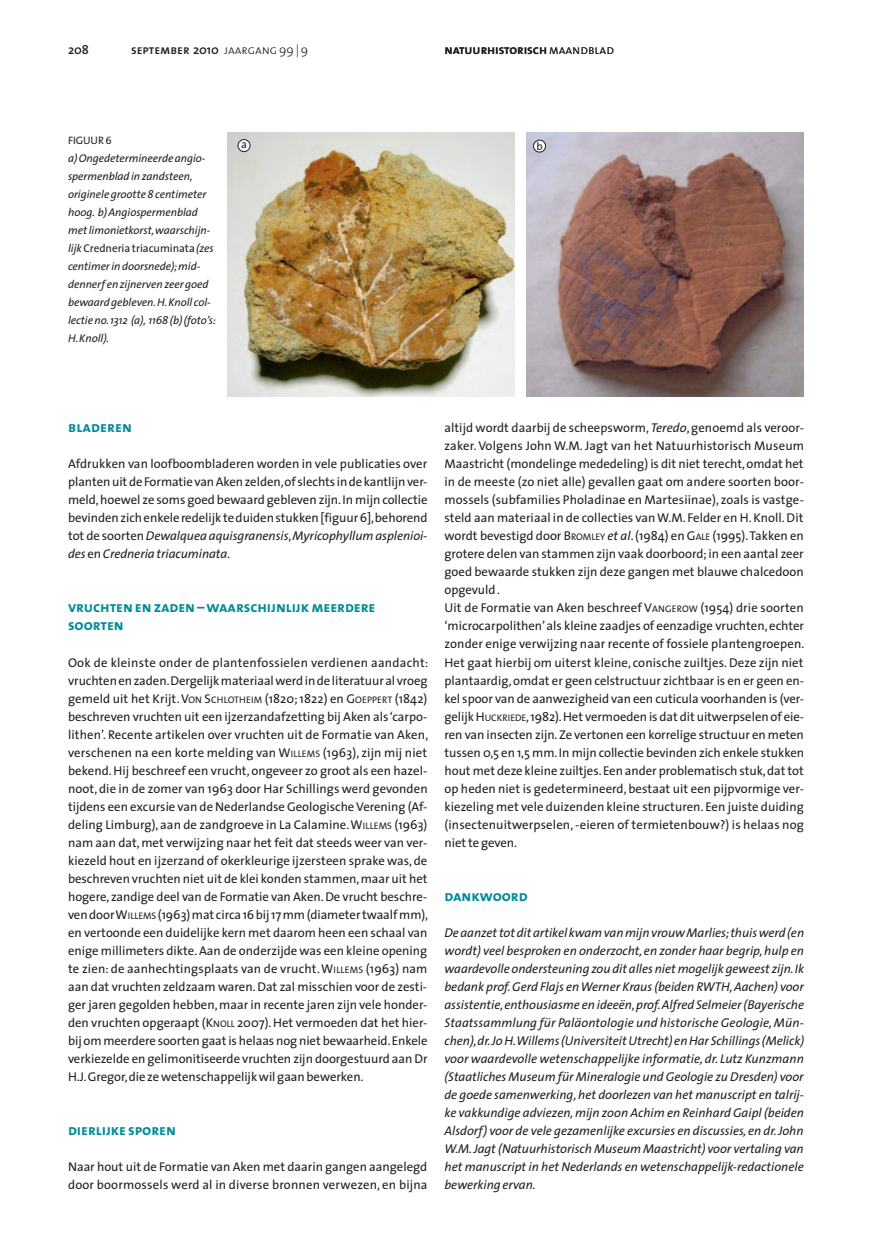
<style>
.page{position:relative;width:872px;height:1234px;background:#fff}
.page>*{position:absolute;margin:0;border:0;box-sizing:border-box;transform-origin:0 0}
.t1{font:15px/18px "The Sans Bold Caps";letter-spacing:-.005em;color:#008b99}
.t2{font:12.75px/18px "The Sans";color:#231f20}
.t3{font:italic 12.75px/18px "The Sans";color:#231f20;text-align:justify}
.t4{font:12.75px "The Sans Semi Bold Caps";letter-spacing:-.005em;color:#231f20}
.t5{font:600 12.75px "The Sans";color:#231f20}
.t6{font:italic 11.25px/18px "The Sans";letter-spacing:-.005em;color:#231f20}
.t7{font:11.25px "The Sans";color:#231f20}
.t8{font:10.8px "The Sans Caps";letter-spacing:-.005em;color:#231f20}
.s1{font-family:"The Sans";font-weight:600}
.s2{font-family:"The Sans Light Caps"}
.s3{font-family:"The Sans";font-weight:300}
.s4{font-style:normal}
.s5{font-style:italic}
.s6{font-size:9.6px}
.s7{font-style:inherit}
</style>
<div class="page">
<img style="left:227px;top:133px;width:288px;height:263px">
<img style="left:526px;top:133px;width:278px;height:263px">
<div style="left:238px;top:139px;width:12px;height:12px;background:#fff;border-radius:50%"></div>
<div style="left:238px;top:139px;width:12px;height:13px;border:1px solid #231f20;border-radius:50%"></div>
<div style="left:533px;top:140px;width:12px;height:12px;background:#fff;border-radius:50%"></div>
<div style="left:533px;top:140px;width:13px;height:12px;border:1px solid #231f20;border-radius:50%"></div>
<p class="t5" style="left:68px;top:39px;width:22px">208</p>
<p class="t4" style="left:131px;top:39px;width:179px">september <span class="s1">2010</span> <span class="s2">jaargang</span> <span class="s3">99 | 9</span></p>
<p class="t4" style="left:444px;top:39px;width:171px">natuurhistorisch<span class="s2">maandblad</span></p>
<p class="t8" style="left:68px;top:131px;width:45px">FIGUUR 6</p>
<p class="t6" style="left:68px;top:149px;width:149px">a) Ongedetermineerde angio&shy;spermenblad in zandsteen, originele grootte 8 centimeter hoog. b) Angiospermenblad met limonietkorst, waarschijn&shy;lijk <span class="s4">Credneria triacuminata</span> (zes centimer in doorsnede); mid&shy;dennerf en zijnerven zeer goed bewaard gebleven. H. Knoll col&shy;lectie no. 1312 (a), 1168 (b) (foto’s:<br>H. Knoll).</p>
<p class="t7" style="left:241px;top:135px;width:7px">a</p>
<p class="t7" style="left:536px;top:137px;width:8px">b</p>
<p class="t1" style="left:68px;top:418px;width:65px">bladeren</p>
<p class="t2" style="left:68px;top:454px;width:361px;text-align:justify">Afdrukken van loofboombladeren worden in vele publicaties over planten uit de Formatie van Aken zelden, of slechts in de kantlijn ver&shy;meld, hoewel ze soms goed bewaard gebleven zijn. In mijn collectie bevinden zich enkele redelijk te duiden stukken [figuur 6], behorend tot de soorten <span class="s5">Dewalquea aquisgranensis</span>, <span class="s5">Myricophyllum asplenioi&shy;des</span> en <span class="s5">Credneria triacuminata</span>.</p>
<p class="t1" style="left:68px;top:598px;width:309px">vruchten en zaden – waarschijnlijk meerdere soorten</p>
<p class="t2" style="left:68px;top:652px;width:362px;text-align:justify">Ook de kleinste onder de plantenfossielen verdienen aandacht: vruchten en zaden. Dergelijk materiaal werd in de literatuur al vroeg gemeld uit het Krijt. V<span class="s6">ON</span> <span class="s7">S</span><span class="s6">CH LOTH EIM</span> (1820; 1822) en <span class="s7">G</span><span class="s6">OEPPERT</span> (1842) beschreven vruchten uit een ijzerzandafzetting bij Aken als ‘carpo&shy;lithen’. Recente artikelen over vruchten uit de Formatie van Aken, verschenen na een korte melding van <span class="s7">W</span><span class="s6">ILLEMS</span> (1963), zijn mij niet bekend. Hij beschreef een vrucht, ongeveer zo groot als een hazel&shy;noot, die in de zomer van 1963 door Har Schillings werd gevonden tijdens een excursie van de Nederlandse Geologische Verening (Af&shy;deling Limburg), aan de zandgroeve in La Calamine. <span class="s7">W</span><span class="s6">ILLEMS</span> <span class="s7">(1963) </span>nam aan dat, met verwijzing naar het feit dat steeds weer van ver&shy;kiezeld hout en ijzerzand of okerkleurige ijzersteen sprake was, de beschreven vruchten niet uit de klei konden stammen, maar uit het hogere, zandige deel van de Formatie van Aken. De vrucht beschre&shy;ven door <span class="s7">W</span><span class="s6">ILLEMS</span> <span class="s7">(1963)</span> mat circa 16 bij 17 mm (diameter twaalf mm), en vertoonde een duidelijke kern met daarom heen een schaal van enige millimeters dikte. Aan de onderzijde was een kleine opening te zien: de aanhechtingsplaats van de vrucht. <span class="s7">W</span><span class="s6">ILLEMS</span> <span class="s7">(1963)</span> nam aan dat vruchten zeldzaam waren. Dat zal misschien voor de zesti&shy;ger jaren gegolden hebben, maar in recente jaren zijn vele honder&shy;den vruchten opgeraapt (<span class="s7">K</span><span class="s6">NOLL</span> 2007). Het vermoeden dat het hier&shy;bij om meerdere soorten gaat is helaas nog niet bewaarheid. Enkele verkiezelde en gelimonitiseerde vruchten zijn doorgestuurd aan Dr H.J. Gregor, die ze wetenschappelijk wil gaan bewerken.</p>
<p class="t1" style="left:68px;top:1120px;width:109px">dierlijke sporen</p>
<p class="t2" style="left:68px;top:1156px;width:361px">Naar hout uit de Formatie van Aken met daarin gangen aangelegd door boormossels werd al in diverse bronnen verwezen, en bijna</p>
<p class="t2" style="left:444px;top:418px;width:361px">altijd wordt daarbij de scheepsworm, <span class="s5">Teredo</span>, genoemd als veroor&shy;zaker. Volgens John W.M. Jagt van het Natuurhistorisch Museum Maastricht (mondelinge mededeling) is dit niet terecht, omdat het in de meeste (zo niet alle) gevallen gaat om andere soorten boor&shy;mossels (subfamilies Pholadinae en Martesiinae), zoals is vastge&shy;steld aan materiaal in de collecties van W.M. Felder en H. Knoll. Dit wordt bevestigd door <span class="s7">B</span><span class="s6">ROMLEY</span> <span class="s5">et al</span>. (1984) en <span class="s7">G</span><span class="s6">ALE</span> (1995). Takken en grotere delen van stammen zijn vaak doorboord; in een aantal zeer goed bewaarde stukken zijn deze gangen met blauwe chalcedoon opgevuld .<br>Uit de Formatie van Aken beschreef <span class="s7">V</span><span class="s6">ANGEROW</span> (1954) drie soorten ‘microcarpolithen’ als kleine zaadjes of eenzadige vruchten, echter zonder enige verwijzing naar recente of fossiele plantengroepen.<br>Het gaat hierbij om uiterst kleine, conische zuiltjes. Deze zijn niet plantaardig, omdat er geen celstructuur zichtbaar is en er geen en&shy;kel spoor van de aanwezigheid van een cuticula voorhanden is (ver&shy;gelijk <span class="s7">H</span><span class="s6">UCKRIEDE</span>, 1982). Het vermoeden is dat dit uitwerpselen of eie&shy;ren van insecten zijn. Ze vertonen een korrelige structuur en meten tussen 0,5 en 1,5 mm. In mijn collectie bevinden zich enkele stukken hout met deze kleine zuiltjes. Een ander problematisch stuk, dat tot op heden niet is gedetermineerd, bestaat uit een pijpvormige ver&shy;kiezeling met vele duizenden kleine structuren. Een juiste duiding (insectenuitwerpselen, -eieren of termietenbouw?) is helaas nog niet te geven.</p>
<p class="t1" style="left:444px;top:886px;width:85px">dankwoord</p>
<p class="t3" style="left:444px;top:922px;width:361px">De aanzet tot dit artikel kwam van mijn vrouw Marlies; thuis werd (en wordt) veel besproken en onderzocht, en zonder haar begrip, hulp en waardevolle ondersteuning zou dit alles niet mogelijk geweest zijn. Ik bedank prof. Gerd Flajs en Werner Kraus (beiden RWTH, Aachen) voor assistentie, enthousiasme en ideeën, prof. Alfred Selmeier (Bayerische Staatssammlung für Paläontologie und historische Geologie, Mün&shy;chen), dr. Jo H. Willems (Universiteit Utrecht) en Har Schillings (Melick) voor waardevolle wetenschappelijke informatie, dr. Lutz Kunzmann (Staatliches Museum für Mineralogie und Geologie zu Dresden) voor de goede samenwerking, het doorlezen van het manuscript en talrij&shy;ke vakkundige adviezen, mijn zoon Achim en Reinhard Gaipl (beiden Alsdorf) voor de vele gezamenlijke excursies en discussies, en dr. John W.M. Jagt (Natuurhistorisch Museum Maastricht) voor vertaling van het manuscript in het Nederlands en wetenschappelijk-redactionele bewerking ervan.</p>
</div>
